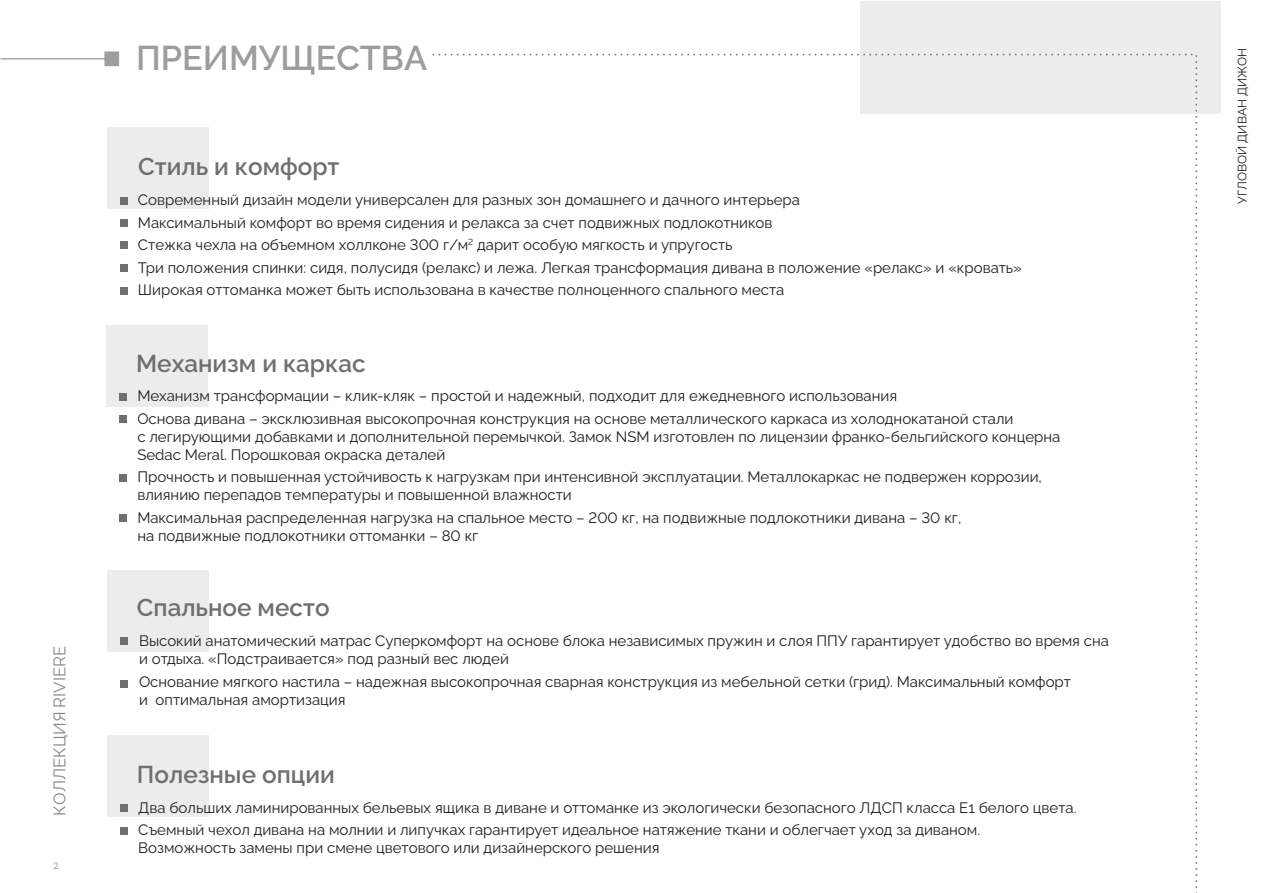
<style>
.page{position:relative;width:1263px;height:893px;background:#fff}
.page>*{position:absolute;margin:0;border:0;box-sizing:border-box;transform-origin:0 0}
.t1{font:700 34.2px "Raleway v 4020 Semi";color:#9d9d9c}
.t2{font:700 24.3px "Raleway v 4020 Semi";color:#706f6f}
.t3{font:16.65px "Raleway v 4020 Regular";color:#878787}
.t4{font:15px/22.5px "Raleway v 4020 Regular";color:#1d1d1b}
.t5{font:12.15px "Raleway v 4020 Regular";color:#1d1d1b}
.t6{font:300 9.15px "Roboto";color:#706f6f}
</style>
<div class="page">
<div style="left:859px;top:1px;width:361px;height:113px;background:#ececec"></div>
<div style="left:107px;top:570px;width:102px;height:82px;background:#ececec"></div>
<div style="left:107px;top:325px;width:101px;height:82px;background:#ececec"></div>
<div style="left:107px;top:127px;width:102px;height:82px;background:#ececec"></div>
<div style="left:105px;top:52px;width:14px;height:14px;background:#9d9d9c"></div>
<hr style="left:0;top:58px;width:112px;height:1px;background:#9d9c9c">
<div style="left:120px;top:197px;width:7px;height:7px;background:#706f6f"></div>
<div style="left:120px;top:638px;width:7px;height:7px;background:#706f6f"></div>
<div style="left:120px;top:680px;width:7px;height:7px;background:#706f6f"></div>
<div style="left:107px;top:735px;width:102px;height:82px;background:#ececec"></div>
<div style="left:120px;top:804px;width:7px;height:7px;background:#706f6f"></div>
<div style="left:120px;top:827px;width:7px;height:7px;background:#706f6f"></div>
<div style="left:120px;top:220px;width:7px;height:7px;background:#706f6f"></div>
<div style="left:120px;top:242px;width:7px;height:7px;background:#706f6f"></div>
<div style="left:120px;top:265px;width:7px;height:7px;background:#706f6f"></div>
<div style="left:120px;top:287px;width:7px;height:7px;background:#706f6f"></div>
<div style="left:120px;top:394px;width:7px;height:7px;background:#706f6f"></div>
<div style="left:120px;top:415px;width:7px;height:7px;background:#706f6f"></div>
<div style="left:120px;top:475px;width:7px;height:7px;background:#706f6f"></div>
<div style="left:120px;top:514px;width:7px;height:7px;background:#706f6f"></div>
<p class="t3" style="left:47px;top:815px;width:171px;rotate:-90deg">КОЛЛЕКЦИЯ RIVIERE</p>
<p class="t6" style="left:53px;top:860px;width:7px">2</p>
<h1 class="t1" style="left:136px;top:32px;width:293px">ПРЕИМУЩЕСТВА</h1>
<h2 class="t2" style="left:138px;top:147px;width:203px">Стиль и комфорт</h2>
<p class="t4" style="left:138px;top:187px;width:885px">Современный дизайн модели универсален для разных зон домашнего и дачного интерьера<br>Максимальный комфорт во время сидения и релакса за счет подвижных подлокотников<br>Стежка чехла на объемном холлконе 300 г/м<sup>2</sup> дарит особую мягкость и упругость<br>Три положения спинки: сидя, полусидя (релакс) и лежа. Легкая трансформация дивана в положение «релакс» и «кровать» Широкая оттоманка может быть использована в качестве полноценного спального места</p>
<h2 class="t2" style="left:136px;top:344px;width:231px">Механизм и каркас</h2>
<p class="t4" style="left:137px;top:383px;width:878px">Механизм трансформации – клик-кляк – простой и надежный, подходит для ежедневного использования<br>Основа дивана – эксклюзивная высокопрочная конструкция на основе металлического каркаса из холоднокатаной стали</p>
<p class="t4" style="left:137px;top:426px;width:924px;line-height:18px">с легирующими добавками и дополнительной перемычкой. Замок NSM изготовлен по лицензии франко-бельгийского концерна<br>Sedac Meral. Порошковая окраска деталей</p>
<p class="t4" style="left:137px;top:466px;width:906px;line-height:18px">Прочность и повышенная устойчивость к нагрузкам при интенсивной эксплуатации. Металлокаркас не подвержен коррозии, влиянию перепадов температуры и повышенной влажности</p>
<p class="t4" style="left:137px;top:507px;width:825px;line-height:18px">Максимальная распределенная нагрузка на спальное место – 200 кг, на подвижные подлокотники дивана – 30 кг, на подвижные подлокотники оттоманки – 80 кг</p>
<h2 class="t2" style="left:137px;top:588px;width:194px">Спальное место</h2>
<p class="t4" style="left:139px;top:630px;width:971px;line-height:18px">Высокий анатомический матрас Суперкомфорт на основе блока независимых пружин и слоя ППУ гарантирует удобство во время сна и отдыха. «Подстраивается» под разный вес людей</p>
<p class="t4" style="left:139px;top:671px;width:933px;line-height:18px">Основание мягкого настила – надежная высокопрочная сварная конструкция из мебельной сетки (грид). Максимальный комфорт и оптимальная амортизация</p>
<h2 class="t2" style="left:137px;top:755px;width:199px">Полезные опции</h2>
<p class="t4" style="left:138px;top:795px;width:940px">Два больших ламинированных бельевых ящика в диване и оттоманке из экологически безопасного ЛДСП класса Е1 белого цвета.<br>Съемный чехол дивана на молнии и липучках гарантирует идеальное натяжение ткани и облегчает уход за диваном.</p>
<p class="t4" style="left:138px;top:835px;width:523px">Возможность замены при смене цветового или дизайнерского решения</p>
<p class="t5" style="left:1233px;top:204px;width:157px;rotate:-90deg">УГЛОВОЙ ДИВАН ДИЖОН</p>
</div>
